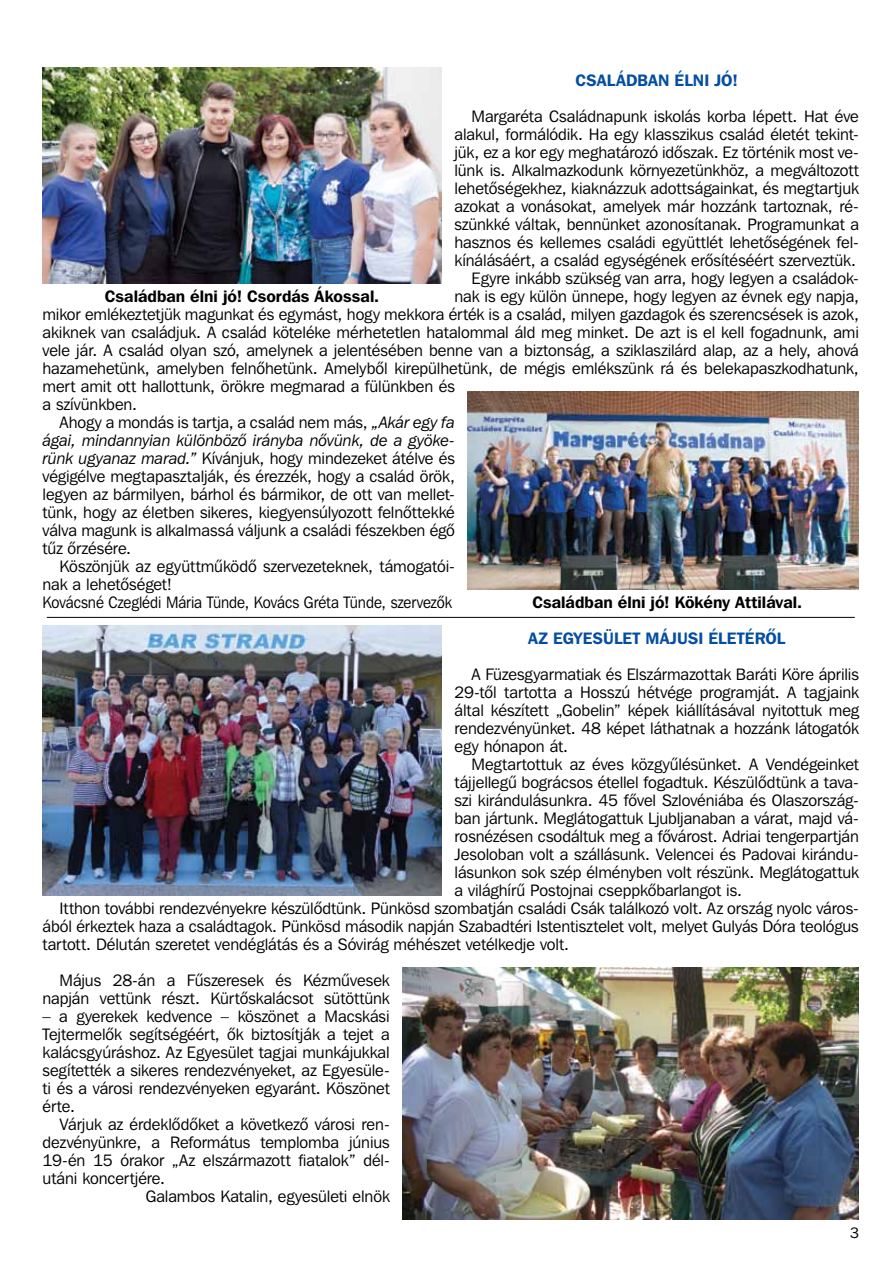
<style>
.page{position:relative;width:893px;height:1263px;background:#fff}
.page>*{position:absolute;margin:0;border:0;box-sizing:border-box;transform-origin:0 0}
.t1{font:16.5px/18px "Franklin Gothic Bk HU Book";letter-spacing:-.005em;color:#000;text-align:justify}
.t2{font:16.5px "Franklin Gothic Demi HU Demi";color:#000}
.t3{font:16.5px "Franklin Gothic Bk HU Book";letter-spacing:-.005em;color:#000;scale:.92 1}
.t4{font:italic 16.5px "Franklin Gothic Bk HU Book";letter-spacing:-.005em;color:#000}
.t5{font:16.5px "Franklin Gothic Demi HU Demi";letter-spacing:.005em;color:#034ea2}
.t6{font:15px "Franklin Gothic Bk HU Book";color:#000}
.s1{font-style:italic}
</style>
<div class="page">
<hr style="left:47px;top:617px;width:808px;height:1px;background:#000">
<img style="left:43px;top:68px;width:399px;height:216px">
<img style="left:43px;top:626px;width:399px;height:270px">
<img style="left:468px;top:392px;width:391px;height:198px">
<img style="left:403px;top:968px;width:456px;height:252px">
<p class="t5" style="left:576px;top:70px;width:164px">Családban élni jó!</p>
<p class="t1" style="left:471px;top:107px;width:389px">Margaréta Családnapunk iskolás korba lépett. Hat éve</p>
<p class="t1" style="left:454px;top:125px;width:406px">alakul, formálódik. Ha egy klasszikus család életét tekint-</p>
<p class="t1" style="left:454px;top:143px;width:406px">jük, ez a kor egy meghatározó idôszak. Ez történik most ve-</p>
<p class="t1" style="left:454px;top:161px;width:406px">lünk is. Alkalmazkodunk környezetünkhöz, a megváltozott</p>
<p class="t1" style="left:454px;top:179px;width:406px">lehetôségekhez, kiaknázzuk adottságainkat, és megtartjuk</p>
<p class="t1" style="left:454px;top:197px;width:406px">azokat a vonásokat, amelyek már hozzánk tartoznak, ré-</p>
<p class="t1" style="left:454px;top:215px;width:406px">szünkké váltak, bennünket azonosítanak. Programunkat a</p>
<p class="t1" style="left:454px;top:233px;width:406px">hasznos és kellemes családi együttlét lehetôségének fel-</p>
<p class="t1" style="left:454px;top:251px;width:403px">kínálásáért, a család egységének erôsítéséért szerveztük.</p>
<p class="t1" style="left:471px;top:269px;width:389px">Egyre inkább szükség van arra, hogy legyen a családok-</p>
<p class="t1" style="left:454px;top:287px;width:406px">nak is egy külön ünnepe, hogy legyen az évnek egy napja,</p>
<p class="t1" style="left:43px;top:305px;width:818px">mikor emlékeztetjük magunkat és egymást, hogy mekkora érték is a család, milyen gazdagok és szerencsések is azok,</p>
<p class="t1" style="left:43px;top:323px;width:818px">akiknek van családjuk. A család köteléke mérhetetlen hatalommal áld meg minket. De azt is el kell fogadnunk, ami</p>
<p class="t1" style="left:43px;top:341px;width:818px">vele jár. A család olyan szó, amelynek a jelentésében benne van a biztonság, a sziklaszilárd alap, az a hely, ahová</p>
<p class="t1" style="left:43px;top:359px;width:818px">hazamehetünk, amelyben felnôhetünk. Amelybôl kirepülhetünk, de mégis emlékszünk rá és belekapaszkodhatunk,</p>
<p class="t1" style="left:43px;top:377px;width:414px">mert amit ott hallottunk, örökre megmarad a fülünkben és</p>
<p class="t1" style="left:43px;top:395px;width:96px">a szívünkben.</p>
<p class="t1" style="left:60px;top:413px;width:397px">Ahogy a mondás is tartja, a család nem más, <span class="s1">„Akár egy fa</span></p>
<p class="t4" style="left:43px;top:430px;width:414px">ágai, mindannyian különbözô irányba nôvünk, de a gyöke-</p>
<p class="t1" style="left:43px;top:449px;width:414px"><span class="s1">rünk ugyanaz marad.”</span> Kívánjuk, hogy mindezeket átélve és</p>
<p class="t1" style="left:43px;top:467px;width:414px">végigélve megtapasztalják, és érezzék, hogy a család örök,</p>
<p class="t1" style="left:43px;top:485px;width:414px">legyen az bármilyen, bárhol és bármikor, de ott van mellet-</p>
<p class="t1" style="left:43px;top:503px;width:414px">tünk, hogy az életben sikeres, kiegyensúlyozott felnôttekké</p>
<p class="t1" style="left:43px;top:521px;width:414px">válva magunk is alkalmassá váljunk a családi fészekben égô</p>
<p class="t1" style="left:43px;top:539px;width:90px">tûz ôrzésére.</p>
<p class="t1" style="left:60px;top:557px;width:397px">Köszönjük az együttmûködô szervezeteknek, támogatói-</p>
<p class="t1" style="left:43px;top:575px;width:131px">nak a lehetôséget!</p>
<p class="t3" style="left:43px;top:592px;width:446px">Kovácsné Czeglédi Mária Tünde, Kovács Gréta Tünde, szervezôk</p>
<p class="t5" style="left:528px;top:628px;width:259px">Az Egyesület májusi életérôl</p>
<p class="t1" style="left:454px;top:665px;width:406px;text-indent:17px">A Füzesgyarmatiak és Elszármazottak Baráti Köre április 29-tôl tartotta a Hosszú hétvége programját. A tagjaink által készített „Gobelin” képek kiállításával nyitottuk meg rendezvényünket. 48 képet láthatnak a hozzánk látogatók egy hónapon át.</p>
<p class="t1" style="left:471px;top:755px;width:389px">Megtartottuk az éves közgyûlésünket. A Vendégeinket</p>
<p class="t1" style="left:454px;top:773px;width:406px">tájjellegû bográcsos étellel fogadtuk. Készülôdtünk a tava-</p>
<p class="t1" style="left:454px;top:791px;width:406px">szi kirándulásunkra. 45 fôvel Szlovéniába és Olaszország-</p>
<p class="t1" style="left:454px;top:809px;width:406px">ban jártunk. Meglátogattuk Ljubljanaban a várat, majd vá-</p>
<p class="t1" style="left:454px;top:827px;width:406px">rosnézésen csodáltuk meg a fôvárost. Adriai tengerpartján</p>
<p class="t1" style="left:454px;top:845px;width:406px">Jesoloban volt a szállásunk. Velencei és Padovai kirándu-</p>
<p class="t1" style="left:454px;top:863px;width:406px">lásunkon sok szép élményben volt részünk. Meglátogattuk</p>
<p class="t1" style="left:454px;top:881px;width:289px">a világhírû Postojnai cseppkôbarlangot is.</p>
<p class="t1" style="left:60px;top:899px;width:801px">Itthon további rendezvényekre készülôdtünk. Pünkösd szombatján családi Csák találkozó volt. Az ország nyolc város-</p>
<p class="t1" style="left:43px;top:917px;width:818px">ából érkeztek haza a családtagok. Pünkösd második napján Szabadtéri Istentisztelet volt, melyet Gulyás Dóra teológus</p>
<p class="t1" style="left:43px;top:935px;width:528px">tartott. Délután szeretet vendéglátás és a Sóvirág méhészet vetélkedje volt.</p>
<p class="t1" style="left:43px;top:971px;width:349px;text-align:right">Május 28-án a Fûszeresek és Kézmûvesek napján vettünk részt. Kürtôskalácsot sütöttünk</p>
<p class="t1" style="left:43px;top:1007px;width:349px">– a gyerekek kedvence – köszönet a Macskási Tejtermelôk segítségéért, ôk biztosítják a tejet a kalácsgyúráshoz. Az Egyesület tagjai munkájukkal segítették a sikeres rendezvényeket, az Egyesüle&shy;ti és a városi rendezvényeken egyaránt. Köszönet érte.</p>
<p class="t1" style="left:60px;top:1115px;width:332px">Várjuk az érdeklôdôket a következô városi ren-</p>
<p class="t1" style="left:43px;top:1133px;width:349px">dezvényünkre, a Református templomba június</p>
<p class="t1" style="left:43px;top:1151px;width:349px">19-én 15 órakor „Az elszármazott fiatalok” dél-</p>
<p class="t1" style="left:43px;top:1169px;width:124px">utáni koncertjére.</p>
<p class="t1" style="left:146px;top:1187px;width:246px">Galambos Katalin, egyesületi elnök</p>
<p class="t2" style="left:105px;top:286px;width:276px">Családban élni jó! Csordás Ákossal.</p>
<p class="t2" style="left:532px;top:592px;width:271px">Családban élni jó! Kökény Attilával.</p>
<p class="t6" style="left:850px;top:1223px;width:10px">3</p>
</div>
